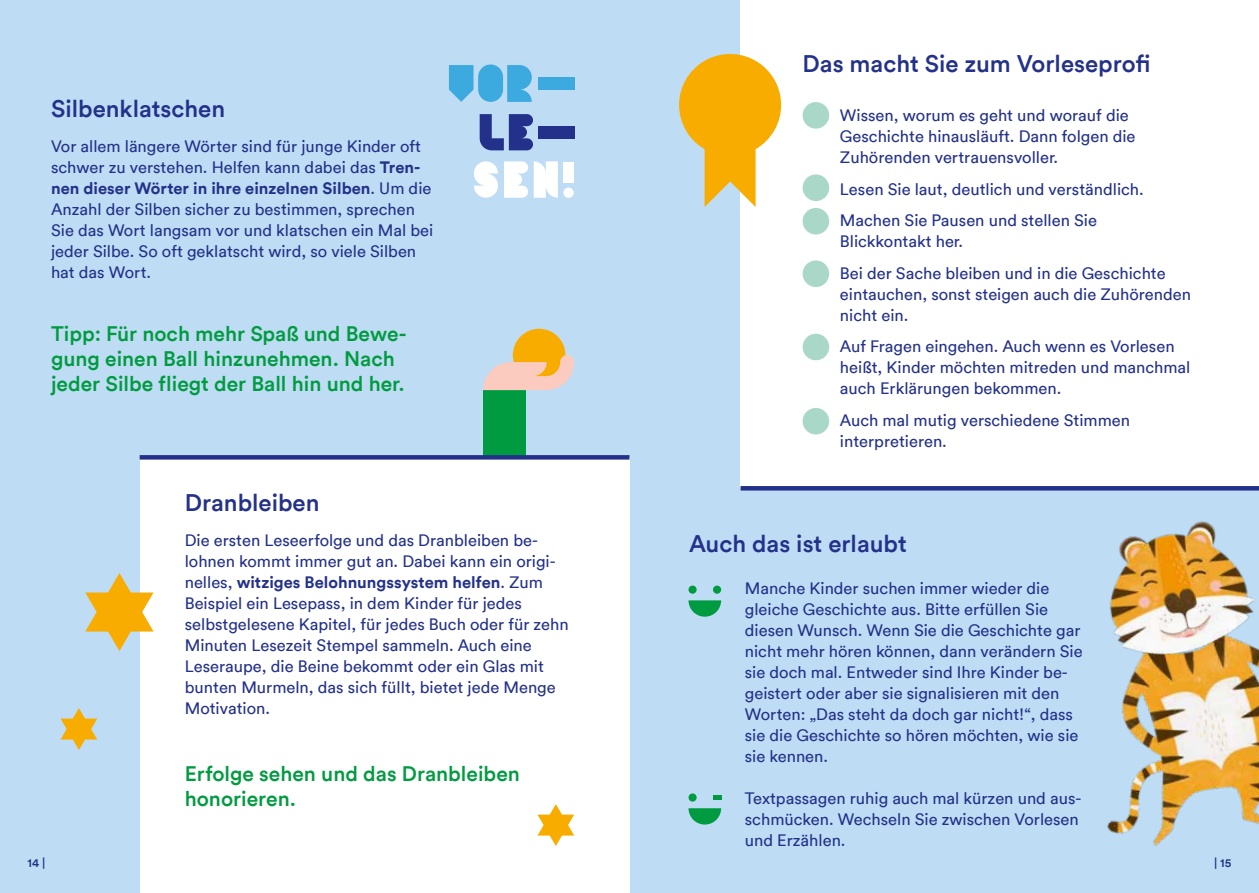
<style>
.page{position:relative;width:1259px;height:893px;background:#bedcf3}
.page>*{position:absolute;margin:0;border:0;box-sizing:border-box;transform-origin:0 0}
.t1{font:500 24px "Circular Pro TT";color:#23318a}
.t2{font:500 21px/25.2px "Circular Pro TT";color:#009b40}
.t3{font:16.5px/21px "Circular Pro TT";color:#23318a}
.t4{font:500 12px "Circular Pro TT";color:#23318a}
.s1{font-weight:700}
</style>
<div class="page">
<div style="left:740px;top:0;width:519px;height:486px;background:#fff"></div>
<div style="left:513px;top:329px;width:52px;height:52px;background:#f9ac00;border-radius:50%"></div>
<div style="left:483px;top:390px;width:42px;height:91px;background:#009b40"></div>
<svg style="left:483px;top:355px;width:91px;height:35px"></svg>
<div style="left:140px;top:457px;width:489px;height:436px;background:#fff"></div>
<div style="left:140px;top:455px;width:489px;height:5px;background:#23318a"></div>
<div style="left:740px;top:486px;width:519px;height:5px;background:#23318a"></div>
<div style="left:688px;top:586px;width:8px;height:8px;background:#009b40;border-radius:50%"></div>
<div style="left:713px;top:586px;width:8px;height:8px;background:#009b40;border-radius:50%"></div>
<svg style="left:688px;top:600px;width:33px;height:17px"></svg>
<div style="left:688px;top:793px;width:8px;height:9px;background:#009b40;border-radius:50%"></div>
<svg style="left:688px;top:808px;width:33px;height:16px"></svg>
<svg style="left:713px;top:796px;width:8px;height:4px"></svg>
<div style="left:802px;top:102px;width:27px;height:27px;background:#aad8c8;border-radius:50%"></div>
<div style="left:802px;top:174px;width:27px;height:27px;background:#aad8c8;border-radius:50%"></div>
<div style="left:802px;top:208px;width:27px;height:26px;background:#aad8c8;border-radius:50%"></div>
<div style="left:802px;top:260px;width:27px;height:27px;background:#aad8c8;border-radius:50%"></div>
<div style="left:802px;top:334px;width:27px;height:26px;background:#aad8c8;border-radius:50%"></div>
<div style="left:802px;top:408px;width:27px;height:26px;background:#aad8c8;border-radius:50%"></div>
<svg style="left:679px;top:54px;width:102px;height:153px"></svg>
<img style="left:1107px;top:673px;width:152px;height:173px">
<img style="left:1109px;top:521px;width:150px;height:152px">
<svg style="left:534px;top:161px;width:24px;height:37px"></svg>
<svg style="left:474px;top:161px;width:24px;height:37px"></svg>
<svg style="left:480px;top:114px;width:53px;height:36px"></svg>
<svg style="left:504px;top:161px;width:24px;height:37px"></svg>
<div style="left:538px;top:126px;width:36px;height:12px;background:#23318a"></div>
<div style="left:478px;top:64px;width:25px;height:38px;background:#3daadf;border-radius:12px"></div>
<svg style="left:449px;top:65px;width:24px;height:37px"></svg>
<svg style="left:507px;top:65px;width:25px;height:37px"></svg>
<div style="left:538px;top:77px;width:36px;height:12px;background:#3daadf"></div>
<div style="left:563px;top:162px;width:11px;height:20px;background:#fff"></div>
<div style="left:563px;top:188px;width:11px;height:10px;background:#fff;border-radius:50%"></div>
<svg style="left:537px;top:804px;width:37px;height:42px"></svg>
<svg style="left:61px;top:708px;width:36px;height:42px"></svg>
<svg style="left:85px;top:573px;width:69px;height:78px"></svg>
<h1 class="t1" style="left:51px;top:92px;width:176px">Silbenklatschen</h1>
<p class="t3" style="left:51px;top:135px;width:384px">Vor allem längere Wörter sind für junge Kinder oft schwer zu verstehen. Helfen kann dabei das <span class="s1">Tren&shy;nen dieser Wörter in ihre einzelnen Silben</span>. Um die Anzahl der Silben sicher zu bestimmen, sprechen Sie das Wort langsam vor und klatschen ein Mal bei jeder Silbe. So oft geklatscht wird, so viele Silben hat das Wort.</p>
<p class="t2" style="left:51px;top:320px;width:357px">Tipp: Für noch mehr Spaß und Bewe&shy;gung einen Ball hinzunehmen. Nach jeder Silbe fliegt der Ball hin und her.</p>
<h1 class="t1" style="left:185px;top:486px;width:136px">Dranbleiben</h1>
<p class="t3" style="left:185px;top:529px;width:385px">Die ersten Leseerfolge und das Dranbleiben be&shy;lohnen kommt immer gut an. Dabei kann ein origi&shy;nelles, <span class="s1">witziges Belohnungssystem helfen</span>. Zum Beispiel ein Lesepass, in dem Kinder für jedes selbstgelesene Kapitel, für jedes Buch oder für zehn Minuten Lesezeit Stempel sammeln. Auch eine Leseraupe, die Beine bekommt oder ein Glas mit bunten Murmeln, das sich füllt, bietet jede Menge Motivation.</p>
<p class="t2" style="left:185px;top:760px;width:337px">Erfolge sehen und das Dranbleiben honorieren.</p>
<h1 class="t1" style="left:802px;top:47px;width:349px">Das macht Sie zum Vorleseprofi</h1>
<p class="t3" style="left:840px;top:104px;width:297px">Wissen, worum es geht und worauf die<br>Geschichte hinausläuft. Dann folgen die<br>Zuhörenden vertrauensvoller.</p>
<p class="t3" style="left:840px;top:173px;width:305px;line-height:31.5px">Lesen Sie laut, deutlich und verständlich.<br>Machen Sie Pausen und stellen Sie</p>
<p class="t3" style="left:840px;top:225px;width:327px;line-height:31.5px">Blickkontakt her.<br>Bei der Sache bleiben und in die Geschichte</p>
<p class="t3" style="left:840px;top:283px;width:353px">eintauchen, sonst steigen auch die Zuhörenden nicht ein.</p>
<p class="t3" style="left:840px;top:335px;width:352px">Auf Fragen eingehen. Auch wenn es Vorlesen heißt, Kinder möchten mitreden und manchmal auch Erklärungen bekommen.</p>
<p class="t3" style="left:840px;top:409px;width:292px">Auch mal mutig verschiedene Stimmen interpretieren.</p>
<h1 class="t1" style="left:689px;top:527px;width:219px">Auch das ist erlaubt</h1>
<p class="t3" style="left:745px;top:577px;width:339px">Manche Kinder suchen immer wieder die gleiche Geschichte aus. Bitte erfüllen Sie diesen Wunsch. Wenn Sie die Geschichte gar nicht mehr hören können, dann verändern Sie sie doch mal. Entweder sind Ihre Kinder be&shy;geistert oder aber sie signalisieren mit den Worten: „Das steht da doch gar nicht!“, dass sie die Geschichte so hören möchten, wie sie sie kennen.</p>
<p class="t3" style="left:745px;top:787px;width:338px">Textpassagen ruhig auch mal kürzen und aus&shy;schmücken. Wechseln Sie zwischen Vorlesen und Erzählen.</p>
<p class="t4" style="left:28px;top:854px;width:19px">14 |</p>
<p class="t4" style="left:1214px;top:854px;width:19px">| 15</p>
</div>
